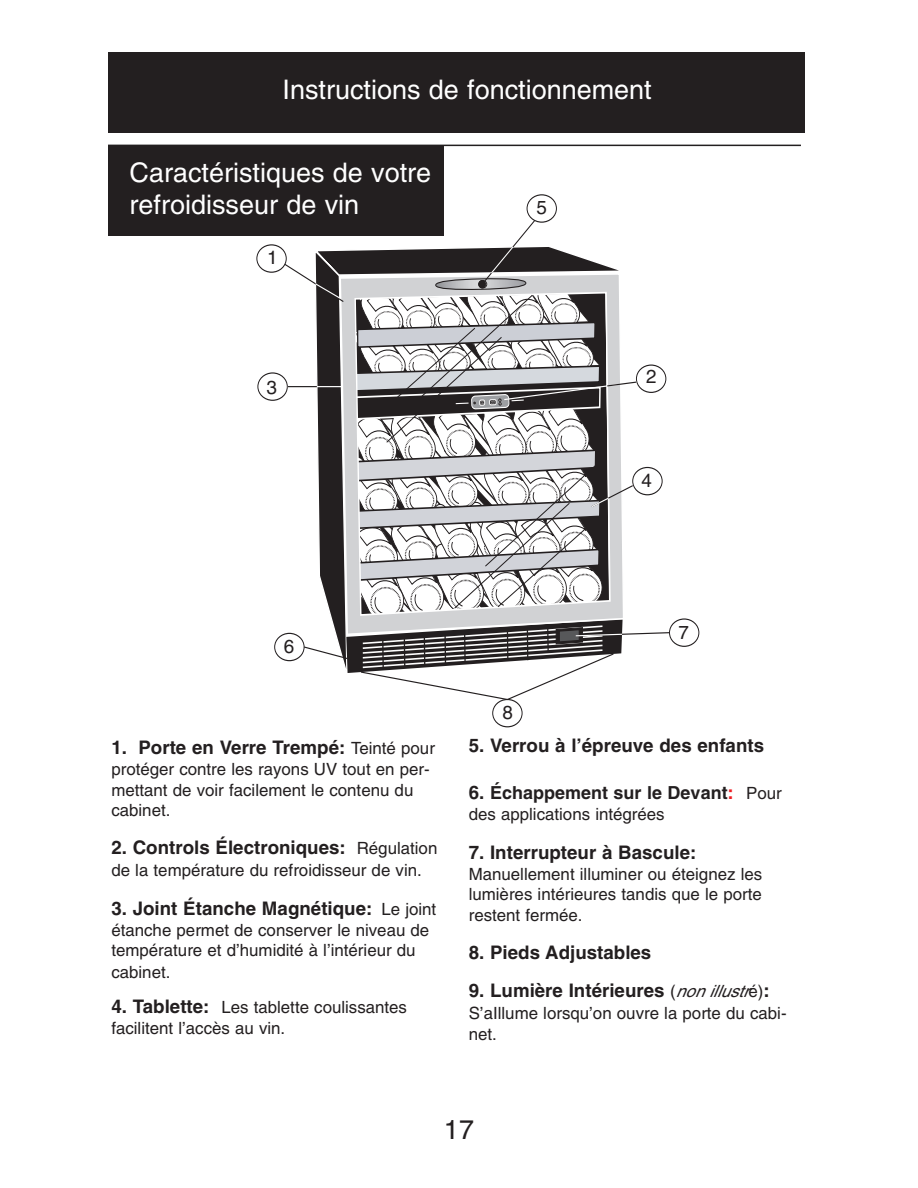
<style>
.page{position:relative;width:918px;height:1188px;background:#fff}
.page>*{position:absolute;margin:0;border:0;box-sizing:border-box;transform-origin:0 0}
.t1{font:27px/32.4px "Helvetica";color:#fff}
.t2{font:27px "Helvetica";color:#231f20}
.t3{font:18.9px "Helvetica";color:#231f20}
.t4{font:700 18.75px "Helvetica";color:#231f20}
.t5{font:700 18px "Helvetica";color:#231f20}
.t6{font:16.8px/20.2px "Helvetica";color:#231f20}
.s1{font-weight:400;font-size:16.8px}
.s2{font-weight:700;font-size:18.75px}
.s3{font-size:18.75px}
.s4{font-size:18.75px;color:#ee1e24}
.s5{font-weight:400;font-style:italic;font-size:16.8px}
</style>
<div class="page">
<div style="left:256px;top:244px;width:31px;height:29px;border:1px solid #231f20;border-radius:50%"></div>
<div style="left:257px;top:372px;width:31px;height:29px;border:1px solid #231f20;border-radius:50%"></div>
<div style="left:527px;top:194px;width:30px;height:29px;border:1px solid #231f20;border-radius:50%"></div>
<div style="left:274px;top:633px;width:31px;height:28px;border:1px solid #231f20;border-radius:50%"></div>
<div style="left:669px;top:618px;width:30px;height:29px;border:1px solid #231f20;border-radius:50%"></div>
<div style="left:492px;top:699px;width:31px;height:28px;border:1px solid #231f20;border-radius:50%"></div>
<svg style="left:284px;top:219px;width:387px;height:482px"></svg>
<div style="left:108px;top:52px;width:697px;height:80px;background:#231f20"></div>
<div style="left:108px;top:146px;width:336px;height:90px;background:#231f20"></div>
<hr style="left:108px;top:145px;width:693px;height:1px;background:#231f20">
<h1 class="t1" style="left:283px;top:76px;width:371px">Instructions de fonctionnement</h1>
<h1 class="t1" style="left:130px;top:158px;width:303px">Caractéristiques de votre refroidisseur de vin</h1>
<p class="t3" style="left:267px;top:251px;width:12px">1</p>
<p class="t3" style="left:267px;top:380px;width:12px">3</p>
<p class="t3" style="left:537px;top:200px;width:12px">5</p>
<p class="t3" style="left:646px;top:370px;width:12px">2</p>
<p class="t3" style="left:642px;top:474px;width:12px">4</p>
<p class="t3" style="left:284px;top:639px;width:12px">6</p>
<p class="t4" style="left:111px;top:739px;width:325px">1. Porte en Verre Trempé: <span class="s1">Teinté pour</span></p>
<p class="t6" style="left:111px;top:761px;width:320px">protéger contre les rayons UV tout en per&shy;mettant de voir facilement le contenu du cabinet.</p>
<p class="t4" style="left:111px;top:840px;width:328px">2. Controls Électroniques: <span class="s1">Régulation</span></p>
<p class="t6" style="left:111px;top:862px;width:312px">de la température du refroidisseur de vin.</p>
<p class="t4" style="left:111px;top:901px;width:326px">3. Joint Étanche Magnétique: <span class="s1">Le joint</span></p>
<p class="t6" style="left:111px;top:921px;width:319px;line-height:21px">étanche permet de conserver le niveau de température et d’humidité à l’intérieur du cabinet.</p>
<p class="t6" style="left:111px;top:998px;width:297px;line-height:21.5px"><span class="s2">4. Tablette:</span> Les tablette coulissantes facilitent l’accès au vin.</p>
<p class="t3" style="left:502px;top:705px;width:12px">8</p>
<p class="t3" style="left:679px;top:626px;width:12px">7</p>
<p class="t4" style="left:469px;top:738px;width:297px">5. Verrou à l’épreuve des enfants</p>
<p class="t5" style="left:469px;top:785px;width:315px"><span class="s3">6.</span> Échappement sur le Devant<span class="s4">:</span> <span class="s1">Pour</span></p>
<p class="t6" style="left:469px;top:806px;width:198px">des applications intégrées</p>
<p class="t4" style="left:469px;top:845px;width:229px">7. Interrupteur à Bascule:</p>
<p class="t6" style="left:469px;top:866px;width:295px;text-align:justify">Manuellement illuminer ou éteignez les lumières intérieures tandis que le porte restent fermée.</p>
<p class="t4" style="left:469px;top:945px;width:184px">8. Pieds Adjustables</p>
<p class="t4" style="left:469px;top:983px;width:303px">9. Lumière Intérieures <span class="s1">(</span><span class="s5">non illustr</span><span class="s1">é)</span>:</p>
<p class="t6" style="left:469px;top:1004px;width:319px;line-height:21px">S’aIllume lorsqu’on ouvre la porte du cabi&shy;net.</p>
<h1 class="t2" style="left:444px;top:1120px;width:32px">17</h1>
</div>
